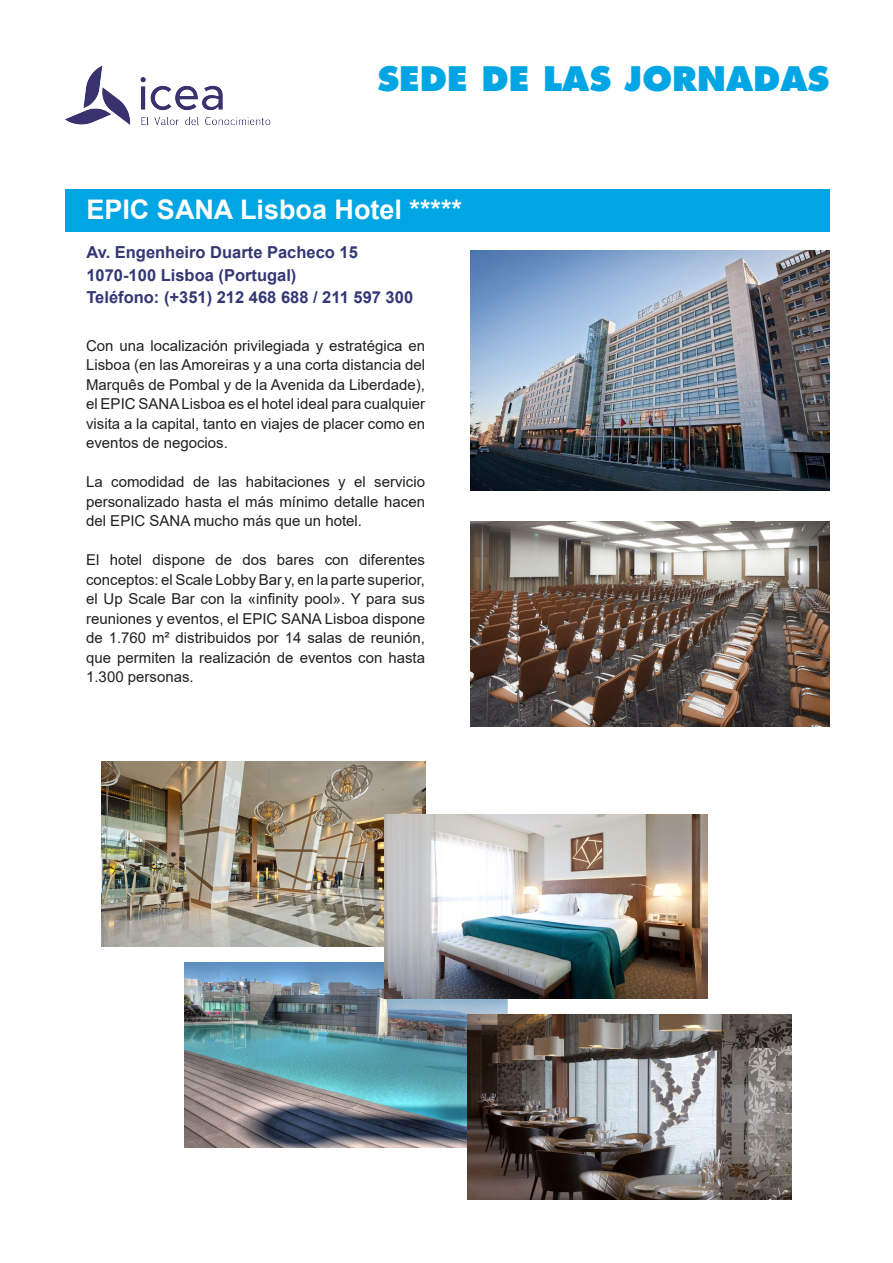
<style>
.page{position:relative;width:893px;height:1263px;background:#fff}
.page>*{position:absolute;margin:0;border:0;box-sizing:border-box;transform-origin:0 0}
.t1{font:800 33px "Futura LT";color:#00a6e4}
.t2{font:700 27px "Arial";color:#fff}
.t3{font:700 16.5px "Arial";color:#333774}
.t4{font:15px/19.5px "Arial";color:#231f20;text-align:justify}
</style>
<div class="page">
<div style="left:65px;top:189px;width:764px;height:42px;background:#00a6e4"></div>
<img style="left:65px;top:66px;width:206px;height:60px">
<img style="left:470px;top:521px;width:359px;height:205px">
<img style="left:470px;top:251px;width:359px;height:239px">
<img style="left:102px;top:762px;width:323px;height:184px">
<img style="left:184px;top:962px;width:324px;height:185px">
<img style="left:468px;top:1014px;width:323px;height:185px">
<img style="left:385px;top:814px;width:323px;height:185px">
<p class="t1" style="left:377px;top:57px;width:454px">SEDE DE LAS JORNADAS</p>
<p class="t2" style="left:86px;top:191px;width:377px">EPIC SANA Lisboa Hotel *****</p>
<p class="t3" style="left:86px;top:241px;width:273px">Av. Engenheiro Duarte Pacheco 15</p>
<p class="t3" style="left:86px;top:263px;width:211px">1070-100 Lisboa (Portugal)</p>
<p class="t3" style="left:86px;top:286px;width:328px">Teléfono: (+351) 212 468 688 / 211 597 300</p>
<p class="t4" style="left:86px;top:336px;width:340px">Con una localización privilegiada y estratégica en Lisboa (en las Amoreiras y a una corta distancia del Marquês de Pombal y de la Avenida da Liberdade), el EPIC SANA Lisboa es el hotel ideal para cualquier visita a la capital, tanto en viajes de placer como en eventos de negocios.</p>
<p class="t4" style="left:86px;top:472px;width:340px">La comodidad de las habitaciones y el servicio personalizado hasta el más mínimo detalle hacen del EPIC SANA mucho más que un hotel.</p>
<p class="t4" style="left:86px;top:550px;width:340px">El hotel dispone de dos bares con diferentes conceptos: el Scale Lobby Bar y, en la parte superior, el Up Scale Bar con la «infinity pool». Y para sus reuniones y eventos, el EPIC SANA Lisboa dispone de 1.760 m² distribuidos por 14 salas de reunión, que permiten la realización de eventos con hasta 1.300 personas.</p>
</div>
